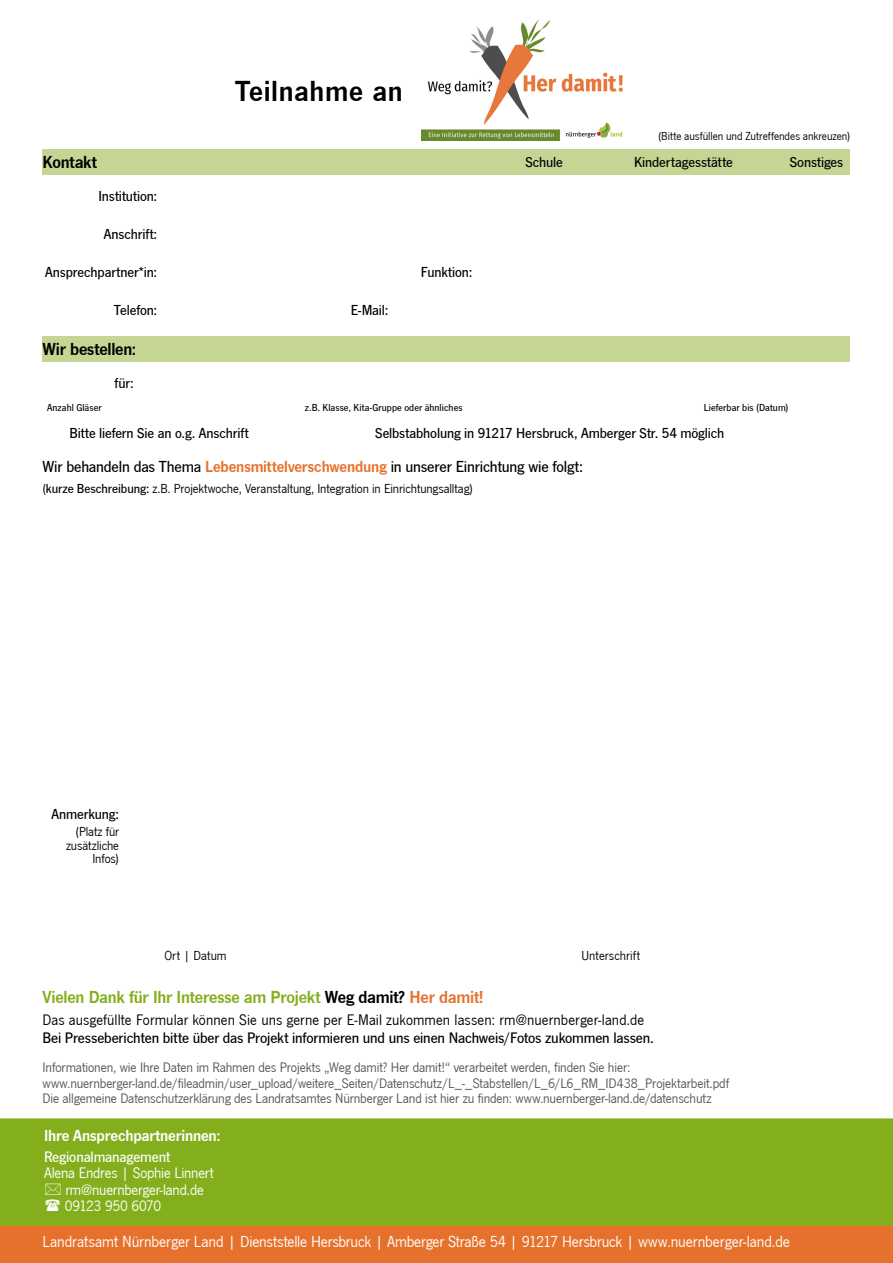
<style>
.page{position:relative;width:893px;height:1263px;background:#fff}
.page>*{position:absolute;margin:0;border:0;box-sizing:border-box;transform-origin:0 0}
.t1{font:600 30px "News Got T";letter-spacing:.02em;color:#000}
.t2{font:600 18px "News Got T";letter-spacing:-.015em;color:#84af1d}
.t3{font:600 18px "News Got T";letter-spacing:-.01em;color:#000}
.t4{font:16.5px "News Got T";letter-spacing:-.01em;color:#fff}
.t5{font:500 16.5px "News Got T";letter-spacing:-.01em;color:#000}
.t6{font:600 16.5px "News Got T";letter-spacing:-.01em;color:#fff}
.t7{font:500 15.75px "News Got T";letter-spacing:-.01em;color:#000}
.t8{font:15.75px "News Got T";letter-spacing:.005em;color:#000}
.t9{font:15.75px "News Got T";letter-spacing:-.01em;color:#fff}
.t10{font:500 15.75px "News Got T";letter-spacing:-.01em;color:#fff}
.t11{font:500 15px "News Got T";letter-spacing:-.005em;color:#000}
.t12{font:14.25px/15.8px "News Got T";letter-spacing:-.01em;color:#565655}
.t13{font:13.5px/13.5px "News Got T";letter-spacing:-.005em;color:#000;text-align:right}
.t14{font:12px "News Got T";letter-spacing:-.005em;color:#000}
.t15{font:500 10.5px "News Got T";letter-spacing:.005em;color:#000}
.s1{font-weight:600;color:#e6712d}
.s2{font-weight:500}
.s3{color:#000}
.s4{color:#e6712d}
</style>
<div class="page">
<div style="left:43px;top:149px;width:807px;height:25px;background:#c5d594"></div>
<div style="left:43px;top:336px;width:807px;height:25px;background:#c5d594"></div>
<img style="left:421px;top:19px;width:202px;height:121px">
<div style="left:0;top:1226px;width:893px;height:37px;background:#e6712d"></div>
<div style="left:0;top:1118px;width:893px;height:108px;background:#84af1d"></div>
<svg style="left:45px;top:1183px;width:16px;height:28px"></svg>
<p class="t1" style="left:235px;top:74px;width:169px">Teilnahme an</p>
<p class="t14" style="left:658px;top:130px;width:194px">(Bitte ausfüllen und Zutreffendes ankreuzen)</p>
<p class="t3" style="left:43px;top:151px;width:56px">Kontakt</p>
<p class="t11" style="left:525px;top:153px;width:39px">Schule</p>
<p class="t11" style="left:634px;top:153px;width:100px">Kindertagesstätte</p>
<p class="t11" style="left:790px;top:153px;width:55px">Sonstiges</p>
<p class="t11" style="left:98px;top:187px;width:60px">Institution:</p>
<p class="t11" style="left:104px;top:226px;width:55px">Anschrift:</p>
<p class="t11" style="left:45px;top:264px;width:114px">Ansprechpartner*in:</p>
<p class="t11" style="left:421px;top:264px;width:53px">Funktion:</p>
<p class="t11" style="left:114px;top:302px;width:45px">Telefon:</p>
<p class="t11" style="left:351px;top:302px;width:39px">E-Mail:</p>
<p class="t3" style="left:43px;top:338px;width:95px">Wir bestellen:</p>
<p class="t11" style="left:115px;top:374px;width:21px">für:</p>
<p class="t11" style="left:69px;top:424px;width:181px">Bitte liefern Sie an o.g. Anschrift</p>
<p class="t11" style="left:375px;top:424px;width:351px">Selbstabholung in 91217 Hersbruck, Amberger Str. 54 möglich</p>
<p class="t15" style="left:47px;top:402px;width:56px">Anzahl Gläser</p>
<p class="t15" style="left:305px;top:402px;width:159px">z.B. Klasse, Kita-Gruppe oder ähnliches</p>
<p class="t15" style="left:704px;top:402px;width:86px">Lieferbar bis (Datum)</p>
<p class="t5" style="left:43px;top:458px;width:542px">Wir behandeln das Thema <span class="s1">Lebensmittelverschwendung</span> in unserer Einrichtung wie folgt:</p>
<p class="t13" style="left:43px;top:482px;width:432px">(<span class="s2">kurze Beschreibung:</span> z.B. Projektwoche, Veranstaltung, Integration in Einrichtungsalltag)</p>
<p class="t11" style="left:51px;top:805px;width:69px">Anmerkung:</p>
<p class="t13" style="left:66px;top:825px;width:55px">(Platz für zusätzliche<br>Infos)</p>
<p class="t13" style="left:164px;top:948px;width:64px">Ort | Datum</p>
<p class="t13" style="left:581px;top:948px;width:60px">Unterschrift</p>
<p class="t2" style="left:43px;top:986px;width:443px">Vielen Dank für Ihr Interesse am Projekt <span class="s3">Weg damit?</span> <span class="s4">Her damit!</span></p>
<p class="t8" style="left:43px;top:1011px;width:603px">Das ausgefüllte Formular können Sie uns gerne per E-Mail zukommen lassen: rm@nuernberger-land.de</p>
<p class="t7" style="left:43px;top:1029px;width:613px">Bei Presseberichten bitte über das Projekt informieren und uns einen Nachweis/Fotos zukommen lassen.</p>
<p class="t12" style="left:43px;top:1059px;width:688px">Informationen, wie Ihre Daten im Rahmen des Projekts „Weg damit? Her damit!“ verarbeitet werden, finden Sie hier: www.nuernberger-land.de/fileadmin/user_upload/weitere_Seiten/Datenschutz/L_-_Stabstellen/L_6/L6_RM_ID438_Projektarbeit.pdf</p>
<p class="t12" style="left:43px;top:1090px;width:671px">Die allgemeine Datenschutzerklärung des Landratsamtes Nürnberger Land ist hier zu finden: www.nuernberger-land.de/datenschutz</p>
<p class="t6" style="left:44px;top:1126px;width:178px">Ihre Ansprechpartnerinnen:</p>
<p class="t10" style="left:44px;top:1148px;width:128px">Regionalmanagement</p>
<p class="t9" style="left:44px;top:1164px;width:171px">Alena Endres | Sophie Linnert</p>
<p class="t9" style="left:65px;top:1181px;width:140px">rm@nuernberger-land.de</p>
<p class="t9" style="left:65px;top:1197px;width:98px">09123 950 6070</p>
<p class="t4" style="left:43px;top:1232px;width:749px">Landratsamt Nürnberger Land | Dienststelle Hersbruck | Amberger Straße 54 | 91217 Hersbruck | www.nuernberger-land.de</p>
</div>
